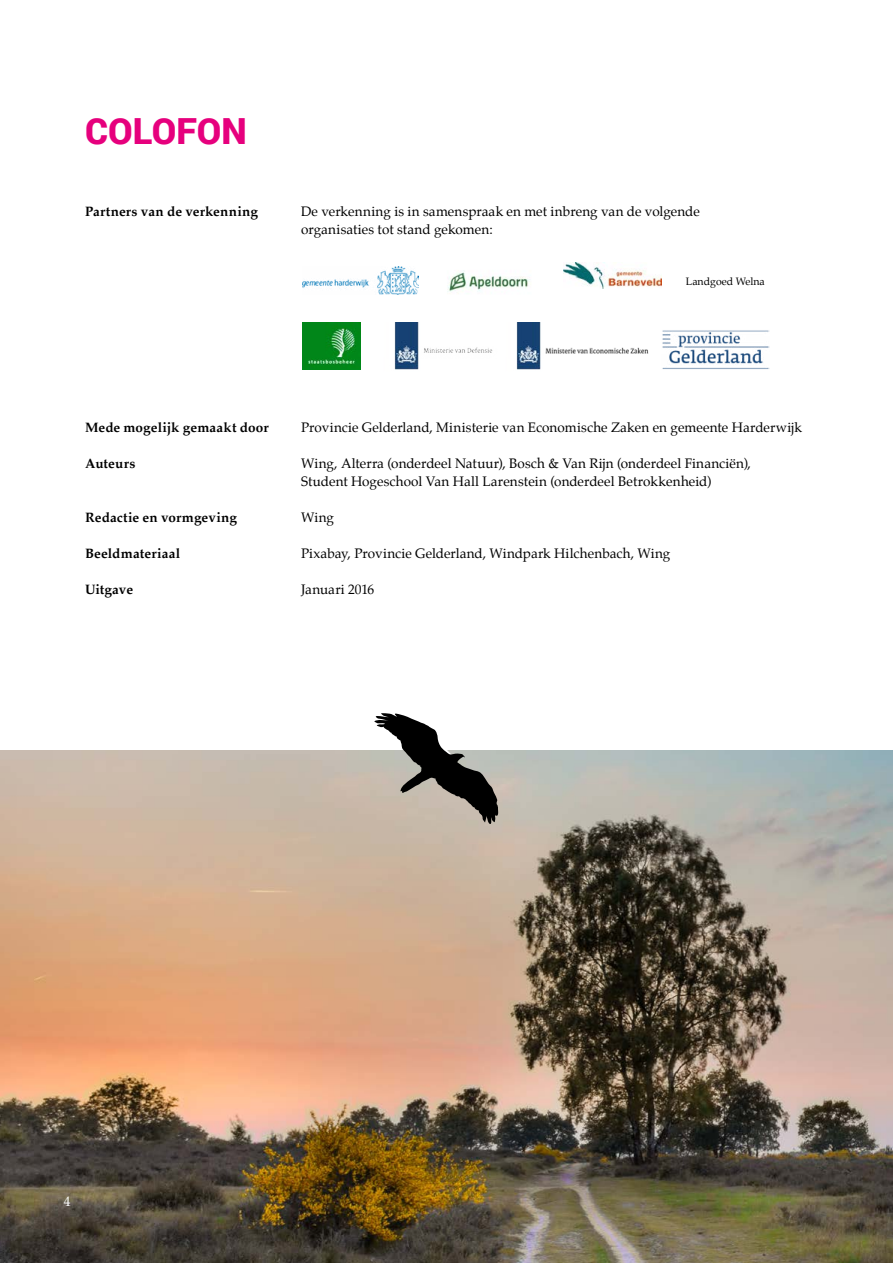
<style>
.page{position:relative;width:893px;height:1263px;background:#fff}
.page>*{position:absolute;margin:0;border:0;box-sizing:border-box;transform-origin:0 0}
.t1{font:900 36px "Roboto";color:#e6007d}
.t2{font:13.5px/18px "Palatino";letter-spacing:.005em;color:#000}
.t3{font:700 13.5px "Palatino";letter-spacing:.01em;color:#000}
.t4{font:13.5px "Palatino";color:#fff}
.t5{font:10.5px "Palatino";color:#000}
</style>
<div class="page">
<img style="left:0;top:750px;width:893px;height:513px">
<img style="left:394px;top:322px;width:99px;height:48px">
<img style="left:516px;top:322px;width:25px;height:48px">
<img style="left:302px;top:322px;width:59px;height:47px">
<img style="left:545px;top:347px;width:104px;height:7px">
<img style="left:447px;top:270px;width:83px;height:22px">
<img style="left:563px;top:263px;width:99px;height:26px">
<img style="left:302px;top:266px;width:117px;height:28px">
<img style="left:662px;top:330px;width:107px;height:39px">
<svg style="left:374px;top:713px;width:124px;height:111px"></svg>
<h1 class="t1" style="left:85px;top:106px;width:163px">COLOFON</h1>
<p class="t3" style="left:85px;top:200px;width:174px">Partners van de verkenning</p>
<p class="t2" style="left:301px;top:202px;width:400px">De verkenning is in samenspraak en met inbreng van de volgende organisaties tot stand gekomen:</p>
<p class="t5" style="left:686px;top:273px;width:80px">Landgoed Welna</p>
<p class="t3" style="left:85px;top:416px;width:185px">Mede mogelijk gemaakt door</p>
<p class="t2" style="left:301px;top:418px;width:502px">Provincie Gelderland, Ministerie van Economische Zaken en gemeente Harderwijk</p>
<p class="t3" style="left:85px;top:452px;width:52px">Auteurs</p>
<p class="t2" style="left:301px;top:454px;width:451px">Wing, Alterra (onderdeel Natuur), Bosch &amp; Van Rijn (onderdeel Financiën),<br>Student Hogeschool Van Hall Larenstein (onderdeel Betrokkenheid)</p>
<p class="t3" style="left:85px;top:506px;width:154px">Redactie en vormgeving</p>
<p class="t2" style="left:301px;top:508px;width:34px">Wing</p>
<p class="t3" style="left:85px;top:542px;width:97px">Beeldmateriaal</p>
<p class="t2" style="left:301px;top:544px;width:371px">Pixabay, Provincie Gelderland, Windpark Hilchenbach, Wing</p>
<p class="t3" style="left:85px;top:578px;width:50px">Uitgave</p>
<p class="t2" style="left:301px;top:580px;width:75px">Januari 2016</p>
<p class="t4" style="left:64px;top:1190px;width:8px">4</p>
</div>
